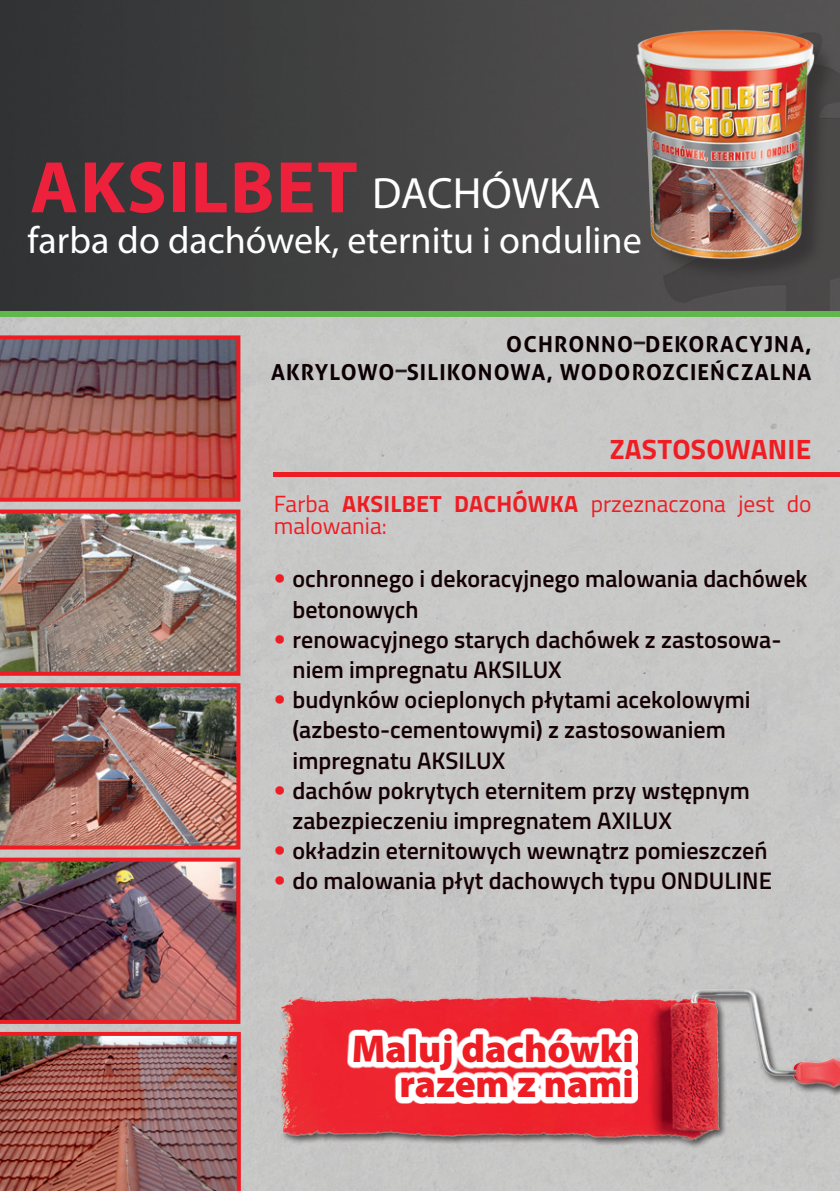
<style>
.page{position:relative;width:840px;height:1191px;background:#fff}
.page>*{position:absolute;margin:0;border:0;box-sizing:border-box;transform-origin:0 0}
.t1{font:700 73.8px "Myriad Pro";letter-spacing:.02em;color:#ed213c}
.t2{font:44px "Myriad Pro";color:#fff}
.t3{font:900 38.8px/35.6px "Myriad Pro";color:#ee1d23;text-align:right}
.t4{font:38px "Myriad Pro";color:#fff}
.t5{font:700 28px "Titillium";letter-spacing:.01em;color:#ee1d23}
.t6{font:600 24px/30.2px "Titillium";color:#150003}
.t7{font:23.4px/22px "Titillium";color:#ee1d23}
.t8{font:700 22px "Aller";letter-spacing:.05em;color:#0c0005}
.s1{color:#231f20}
.s2{font-weight:700}
.s3{font-family:"Helvetica Neue LT Pro";font-weight:700;color:#ee1d23}
</style>
<div class="page">
<div style="left:0;top:317px;width:839px;height:874px;background:#c8c7c7"></div>
<svg style="left:0;top:335px;width:240px;height:167px"></svg>
<img style="left:0;top:683px;width:240px;height:166px">
<img style="left:0;top:857px;width:240px;height:167px">
<img style="left:0;top:1032px;width:241px;height:159px">
<img style="left:0;top:509px;width:240px;height:167px">
<img style="left:0;top:0;width:839px;height:311px">
<div style="left:0;top:311px;width:839px;height:6px;background:#60b84b"></div>
<img style="left:575px;top:19px;width:264px;height:263px">
<hr style="left:274px;top:472px;width:565px;height:4px;background:#ee1d23">
<img style="left:265px;top:974px;width:574px;height:176px">
<svg style="left:347px;top:1028px;width:290px;height:75px"></svg>
<p class="t1" style="left:30px;top:139px;width:329px">AKSILBET</p>
<p class="t2" style="left:372px;top:166px;width:229px">DACHÓWKA</p>
<p class="t4" style="left:28px;top:216px;width:615px">farba do dachówek, eternitu i onduline</p>
<p class="t8" style="left:506px;top:330px;width:307px">OCHRONNO<span class="s1">–</span>DEKORACYJNA,</p>
<p class="t8" style="left:271px;top:358px;width:542px">AKRYLOWO<span class="s1">–</span>SILIKONOWA, WODOROZCIEŃCZALNA</p>
<p class="t5" style="left:609px;top:428px;width:203px">ZASTOSOWANIE</p>
<p class="t7" style="left:274px;top:492px;width:539px">Farba <span class="s2">AKSILBET DACHÓWKA</span> przeznaczona jest do malowania:</p>
<p class="t6" style="left:292px;top:563px;width:516px;text-indent:-19px"><span class="s3">•</span> ochronnego i dekoracyjnego malowania dachówek betonowych</p>
<p class="t6" style="left:292px;top:623px;width:490px;text-indent:-19px"><span class="s3">•</span> renowacyjnego starych dachówek z zastosowa&shy;niem impregnatu AKSILUX</p>
<p class="t6" style="left:292px;top:683px;width:459px;text-indent:-19px"><span class="s3">•</span> budynków ocieplonych płytami acekolowymi (azbesto-cementowymi) z zastosowaniem impregnatu AKSILUX</p>
<p class="t6" style="left:292px;top:774px;width:459px;text-indent:-19px"><span class="s3">•</span> dachów pokrytych eternitem przy wstępnym zabezpieczeniu impregnatem AXILUX</p>
<p class="t6" style="left:274px;top:834px;width:495px"><span class="s3">•</span> okładzin eternitowych wewnątrz pomieszczeń</p>
<p class="t6" style="left:274px;top:864px;width:499px"><span class="s3">•</span> do malowania płyt dachowych typu ONDULINE</p>
<p class="t3" style="left:351px;top:1029px;width:283px">Maluj dachówki razem z nami</p>
</div>
